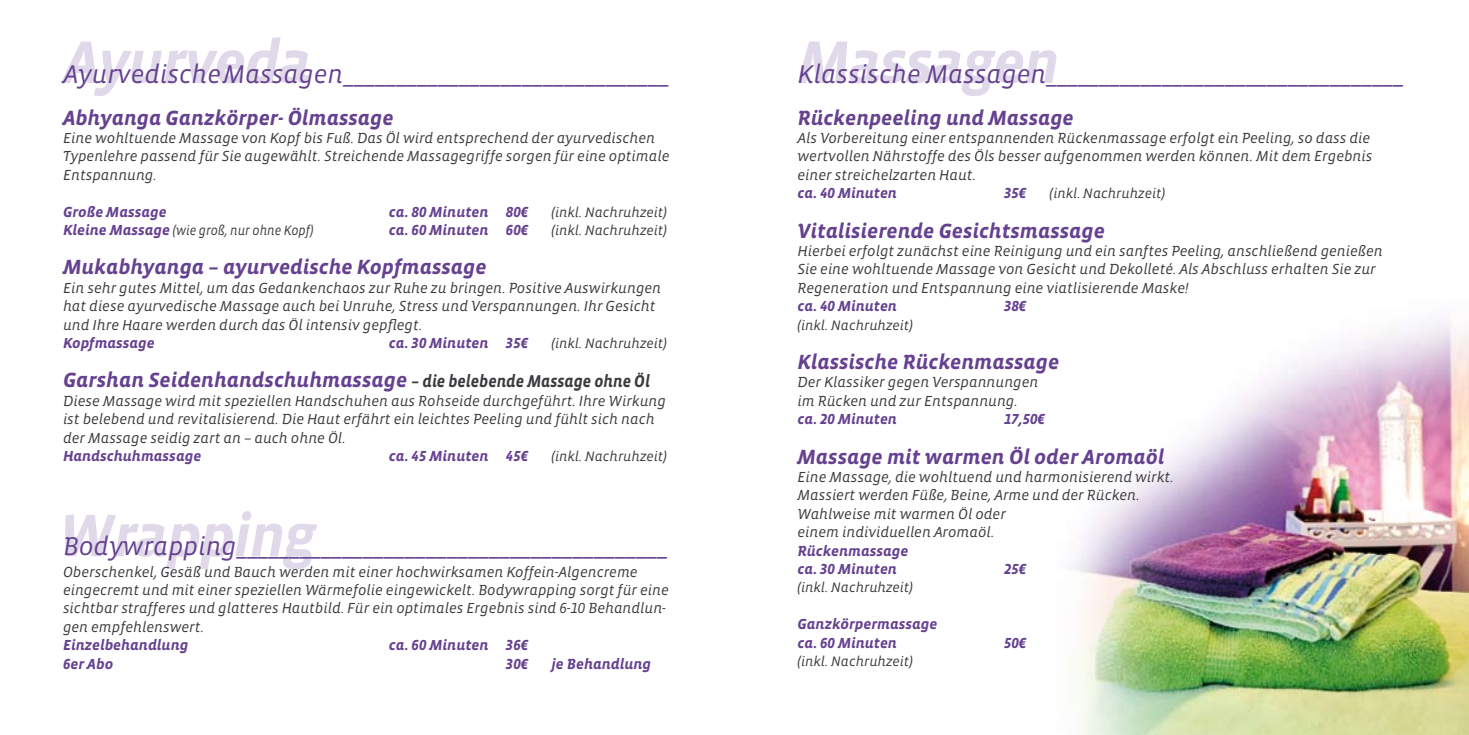
<style>
.page{position:relative;width:1469px;height:735px;background:#fff}
.page>*{position:absolute;margin:0;border:0;box-sizing:border-box;transform-origin:0 0}
.t1{font:italic 700 61.25px "Vista Sans";letter-spacing:-.03em;color:#654190}
.t2{font:26.25px "Vista Sans Alt Book Ita";color:#654190}
.t3{font:21px "Vista Sans Alt Bold Ita";color:#654190}
.t4{font:14.88px/18.4px "Vista Sans Alt Book Ita";color:#3c3a3e}
.t5{font:14.88px/18.4px "Vista Sans Alt Bold Ita";color:#654190}
.t6{font:14px "Vista Sans Alt Book Ita";color:#3c3a3e}
.t7{font:14px "Vista Sans Alt Book Ita";color:#3c3a3e;scale:.9 1}
.s1{font-family:"Vista Sans Alt Bold Ita";font-size:14.88px;color:#654190}
.s2{font-size:17.5px;color:#3c3a3e}
</style>
<div class="page">
<img style="left:1071px;top:318px;width:397px;height:416px">
<h1 class="t1" style="left:63px;top:31px;width:250px">Ayurveda</h1>
<h2 class="t2" style="left:63px;top:60px;width:610px">Ayurvedische Massagen_______________________________</h2>
<h3 class="t3" style="left:63px;top:107px;width:332px">Abhyanga Ganzkörper- Ölmassage</h3>
<p class="t4" style="left:63px;top:129px;width:608px">Eine wohltuende Massage von Kopf bis Fuß. Das Öl wird entsprechend der ayurvedischen<br>Typenlehre passend für Sie augewählt. Streichende Massagegriffe sorgen für eine optimale<br>Entspannung.</p>
<p class="t5" style="left:63px;top:203px;width:105px">Große Massage</p>
<p class="t5" style="left:389px;top:203px;width:141px">ca. 80 Minuten 80€</p>
<p class="t6" style="left:551px;top:205px;width:117px">(inkl. Nachruhzeit)</p>
<p class="t7" style="left:63px;top:223px;width:280px"><span class="s1">Kleine Massage</span> (wie groß, nur ohne Kopf)</p>
<p class="t5" style="left:389px;top:221px;width:141px">ca. 60 Minuten 60€</p>
<p class="t6" style="left:551px;top:223px;width:117px">(inkl. Nachruhzeit)</p>
<h3 class="t3" style="left:63px;top:256px;width:425px">Mukabhyanga – ayurvedische Kopfmassage</h3>
<p class="t4" style="left:63px;top:279px;width:599px">Ein sehr gutes Mittel, um das Gedankenchaos zur Ruhe zu bringen. Positive Auswirkungen hat diese ayurvedische Massage auch bei Unruhe, Stress und Verspannungen. Ihr Gesicht und Ihre Haare werden durch das Öl intensiv gepflegt.</p>
<p class="t5" style="left:63px;top:334px;width:93px">Kopfmassage</p>
<p class="t5" style="left:389px;top:334px;width:141px">ca. 30 Minuten 35€</p>
<p class="t6" style="left:551px;top:336px;width:117px">(inkl. Nachruhzeit)</p>
<h3 class="t3" style="left:63px;top:369px;width:588px">Garshan Seidenhandschuhmassage <span class="s2">– die belebende Massage ohne Öl</span></h3>
<p class="t4" style="left:63px;top:392px;width:604px">Diese Massage wird mit speziellen Handschuhen aus Rohseide durchgeführt. Ihre Wirkung ist belebend und revitalisierend. Die Haut erfährt ein leichtes Peeling und fühlt sich nach der Massage seidig zart an – auch ohne Öl.</p>
<p class="t5" style="left:63px;top:447px;width:140px">Handschuhmassage</p>
<p class="t5" style="left:389px;top:447px;width:141px">ca. 45 Minuten 45€</p>
<p class="t6" style="left:551px;top:449px;width:117px">(inkl. Nachruhzeit)</p>
<h1 class="t1" style="left:58px;top:504px;width:260px">Wrapping</h1>
<h2 class="t2" style="left:63px;top:532px;width:608px">Bodywrapping_________________________________________</h2>
<p class="t4" style="left:63px;top:562px;width:607px">Oberschenkel, Gesäß und Bauch werden mit einer hochwirksamen Koffein-Algencreme eingecremt und mit einer speziellen Wärmefolie eingewickelt. Bodywrapping sorgt für eine sichtbar strafferes und glatteres Hautbild. Für ein optimales Ergebnis sind 6-10 Behandlun&shy;gen empfehlenswert.</p>
<p class="t5" style="left:63px;top:636px;width:127px">Einzelbehandlung</p>
<p class="t5" style="left:389px;top:636px;width:141px">ca. 60 Minuten 36€</p>
<p class="t5" style="left:63px;top:654px;width:52px">6er Abo</p>
<p class="t5" style="left:506px;top:654px;width:24px">30€</p>
<p class="t5" style="left:551px;top:654px;width:101px">je Behandlung</p>
<h1 class="t1" style="left:797px;top:31px;width:264px">Massagen</h1>
<h2 class="t2" style="left:797px;top:60px;width:610px">Klassische Massagen__________________________________</h2>
<h3 class="t3" style="left:797px;top:107px;width:278px">Rückenpeeling und Massage</h3>
<p class="t4" style="left:797px;top:129px;width:576px">Als Vorbereitung einer entspannenden Rückenmassage erfolgt ein Peeling, so dass die wertvollen Nährstoffe des Öls besser aufgenommen werden können. Mit dem Ergebnis einer streichelzarten Haut.</p>
<p class="t5" style="left:797px;top:184px;width:101px">ca. 40 Minuten</p>
<p class="t5" style="left:1004px;top:184px;width:24px">35€</p>
<p class="t6" style="left:1049px;top:186px;width:117px">(inkl. Nachruhzeit)</p>
<h3 class="t3" style="left:797px;top:220px;width:309px">Vitalisierende Gesichtsmassage</h3>
<p class="t4" style="left:797px;top:242px;width:587px">Hierbei erfolgt zunächst eine Reinigung und ein sanftes Peeling, anschließend genießen<br>Sie eine wohltuende Massage von Gesicht und Dekolleté. Als Abschluss erhalten Sie zur<br>Regeneration und Entspannung eine viatlisierende Maske!</p>
<p class="t5" style="left:797px;top:297px;width:101px">ca. 40 Minuten</p>
<p class="t5" style="left:1004px;top:297px;width:24px">38€</p>
<p class="t6" style="left:797px;top:317px;width:117px">(inkl. Nachruhzeit)</p>
<h3 class="t3" style="left:797px;top:351px;width:263px">Klassische Rückenmassage</h3>
<p class="t4" style="left:797px;top:373px;width:242px">Der Klassiker gegen Verspannungen im Rücken und zur Entspannung.</p>
<p class="t5" style="left:797px;top:410px;width:101px">ca. 20 Minuten</p>
<p class="t5" style="left:1004px;top:410px;width:42px">17,50€</p>
<h3 class="t3" style="left:797px;top:445px;width:368px">Massage mit warmen Öl oder Aromaöl</h3>
<p class="t4" style="left:797px;top:468px;width:378px">Eine Massage, die wohltuend und harmonisierend wirkt.<br>Massiert werden Füße, Beine, Arme und der Rücken.<br>Wahlweise mit warmen Öl oder<br>einem individuellen Aromaöl.</p>
<p class="t5" style="left:797px;top:541px;width:112px">Rückenmassage ca. 30 Minuten</p>
<p class="t5" style="left:1004px;top:560px;width:24px">25€</p>
<p class="t6" style="left:797px;top:580px;width:117px">(inkl. Nachruhzeit)</p>
<p class="t5" style="left:797px;top:615px;width:141px">Ganzkörpermassage ca. 60 Minuten</p>
<p class="t6" style="left:797px;top:653px;width:117px">(inkl. Nachruhzeit)</p>
<p class="t5" style="left:1004px;top:633px;width:24px">50€</p>
</div>
